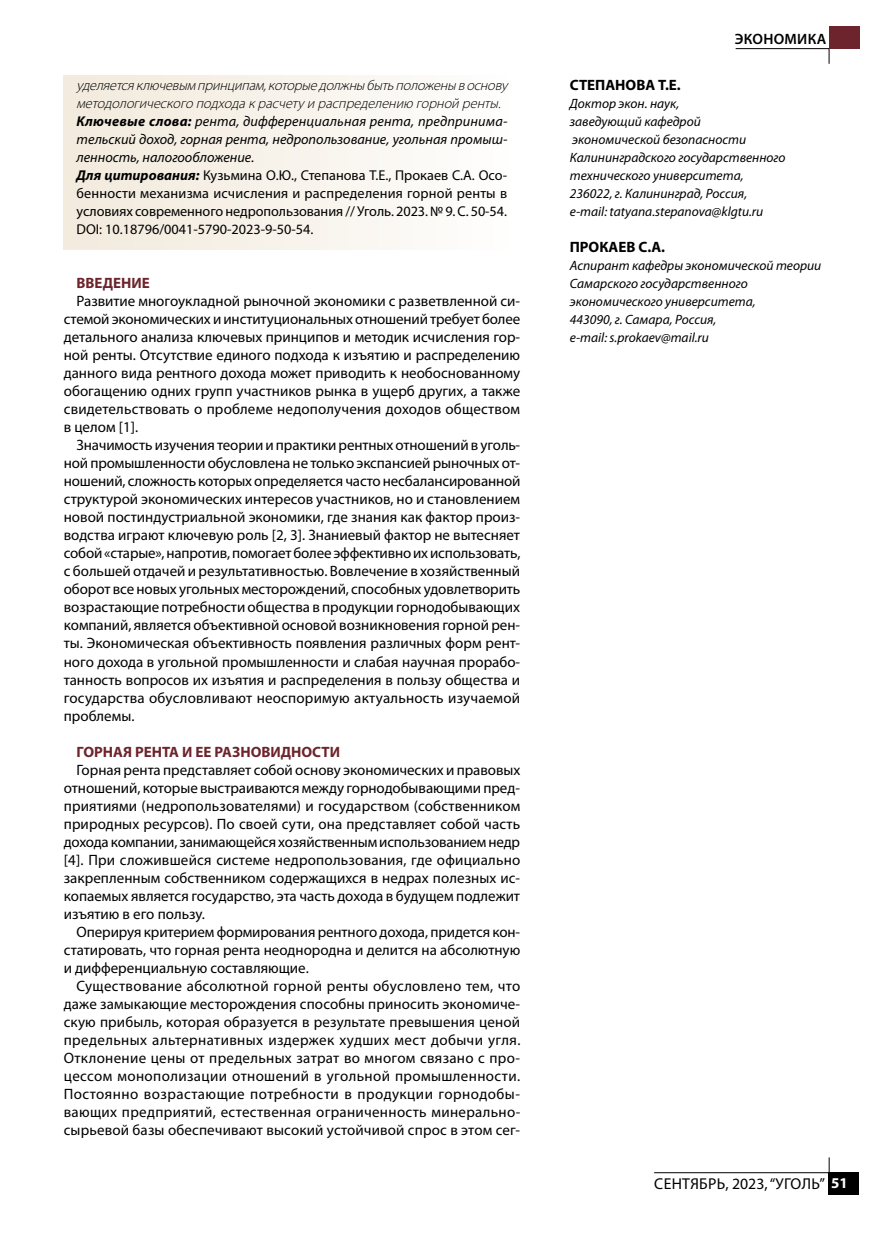
<style>
.page{position:relative;width:893px;height:1234px;background:#fff}
.page>*{position:absolute;margin:0;border:0;box-sizing:border-box;transform-origin:0 0}
.t1{font:15.75px "Myriad Pro";letter-spacing:.02em;color:#000}
.t2{font:15px/18px "Myriad Pro";letter-spacing:.005em;color:#000;text-align:justify}
.t3{font:700 15px "Myriad Pro";color:#6e242d}
.t4{font:700 15px "Myriad Pro";color:#000}
.t5{font:600 15px "Myriad Pro";color:#000}
.t6{font:14.25px/18px "Myriad Pro";color:#000}
.t7{font:italic 13.5px/18px "Myriad Pro";color:#000}
.s1{font-weight:300;font-style:italic}
.s2{font-weight:700;font-style:italic}
.s3{font-style:italic}
.s4{font-weight:700;font-size:15px;color:#fff}
</style>
<div class="page">
<div style="left:64px;top:75px;width:456px;height:175px;background:linear-gradient(to right,#f2e9db,#fefefd)"></div>
<div style="left:829px;top:1171px;width:30px;height:23px;background:#000"></div>
<hr style="left:654px;top:1171px;width:175px;height:1px;background:#000">
<svg style="left:829px;top:1157px;width:1px;height:15px"></svg>
<hr style="left:736px;top:48px;width:93px;height:1px;background:#000">
<svg style="left:829px;top:49px;width:1px;height:15px"></svg>
<div style="left:829px;top:27px;width:31px;height:22px;background:#6e242d"></div>
<p class="t6" style="left:77px;top:76px;width:436px"><span class="s1">уделяетсяключевым принципам,которыедолжны бытьположены воснову методологического подходакрасчетуи распределению горной ренты.<br></span><span class="s2">Ключевые слова:</span> <span class="s3">рента, дифференциальная рента, предпринима&shy;тельский доход, горная рента, недропользование, угольная промыш&shy;ленность, налогообложение.<br></span><span class="s2">Для цитирования:</span> Кузьмина О.Ю., Степанова Т.Е., Прокаев С.А. Осо&shy;бенности механизма исчисления и распределения горной ренты в условиях современного недропользования // Уголь. 2023. № 9. С. 50-54.<br>DOI: 10.18796/0041-5790-2023-9-50-54.</p>
<p class="t3" style="left:77px;top:273px;width:75px">ВВЕДЕНИЕ</p>
<p class="t2" style="left:64px;top:292px;width:458px;text-indent:13px">Развитие многоукладной рыночной экономики с разветвленной си&shy;стемой экономических и институциональных отношений требует более детального анализа ключевых принципов и методик исчисления гор&shy;ной ренты. Отсутствие единого подхода к изъятию и распределению данного вида рентного дохода может приводить к необоснованному обогащению одних групп участников рынка в ущерб других, а также свидетельствовать о проблеме недополучения доходов обществом в целом [1].</p>
<p class="t2" style="left:64px;top:436px;width:458px;text-indent:13px">Значимость изучения теории и практики рентных отношений в уголь&shy;ной промышленности обусловлена не только экспансией рыночных от&shy;ношений, сложность которых определяется часто несбалансированной структурой экономических интересов участников, но и становлением новой постиндустриальной экономики, где знания как фактор произ&shy;водства играют ключевую роль [2, 3]. Знаниевый фактор не вытесняет собой «старые», напротив, помогает более эффективно их использовать, с большей отдачей и результативностью. Вовлечение в хозяйственный оборот все новых угольных месторождений, способных удовлетворить возрастающие потребности общества в продукции горнодобывающих компаний, является объективной основой возникновения горной рен&shy;ты. Экономическая объективность появления различных форм рент&shy;ного дохода в угольной промышленности и слабая научная прорабо&shy;танность вопросов их изъятия и распределения в пользу общества и государства обусловливают неоспоримую актуальность изучаемой проблемы.</p>
<p class="t3" style="left:77px;top:741px;width:265px">ГОРНАЯ РЕНТА И ЕЕ РАЗНОВИДНОСТИ</p>
<p class="t2" style="left:64px;top:760px;width:458px;text-indent:13px">Горная рента представляет собой основу экономических и правовых отношений, которые выстраиваются между горнодобывающими пред&shy;приятиями (недропользователями) и государством (собственником природных ресурсов). По своей сути, она представляет собой часть дохода компании, занимающейся хозяйственным использованием недр [4]. При сложившейся системе недропользования, где официально закрепленным собственником содержащихся в недрах полезных ис&shy;копаемых является государство, эта часть дохода в будущем подлежит изъятию в его пользу.</p>
<p class="t2" style="left:64px;top:922px;width:458px;text-indent:13px">Оперируя критерием формирования рентного дохода, придется кон&shy;статировать, что горная рента неоднородна и делится на абсолютную и дифференциальную составляющие.</p>
<p class="t2" style="left:64px;top:976px;width:458px;text-indent:13px">Существование абсолютной горной ренты обусловлено тем, что даже замыкающие месторождения способны приносить экономиче&shy;скую прибыль, которая образуется в результате превышения ценой предельных альтернативных издержек худших мест добычи угля.<br>Отклонение цены от предельных затрат во многом связано с про&shy;цессом монополизации отношений в угольной промышленности.<br>Постоянно возрастающие потребности в продукции горнодобы&shy;вающих предприятий, естественная ограниченность минерально&shy;сырьевой базы обеспечивают высокий устойчивой спрос в этом сег-</p>
<p class="t5" style="left:735px;top:30px;width:21px">ЭКОНОМ</p>
<p class="t5" style="left:797px;top:30px;width:21px">ИКА</p>
<p class="t4" style="left:570px;top:75px;width:113px">СТЕПАНОВА Т.Е.</p>
<p class="t7" style="left:570px;top:94px;width:217px">Доктор экон. наук,<br>заведующий кафедрой экономической безопасности<br>Калининградского государственного технического университета,<br>236022, г. Калининград, Россия, e-mail: tatyana.stepanova@klgtu.ru</p>
<p class="t4" style="left:570px;top:237px;width:97px">ПРОКАЕВ С.А.</p>
<p class="t7" style="left:570px;top:256px;width:253px">Аспирант кафедры экономической теории<br>Самарского государственного экономического университета,<br>443090, г. Самара, Россия,<br>e-mail: s.prokaev@mail.ru</p>
<p class="t1" style="left:654px;top:1173px;width:195px">СЕНТЯБРЬ, 2023, “УГОЛЬ” <span class="s4">51</span></p>
</div>
